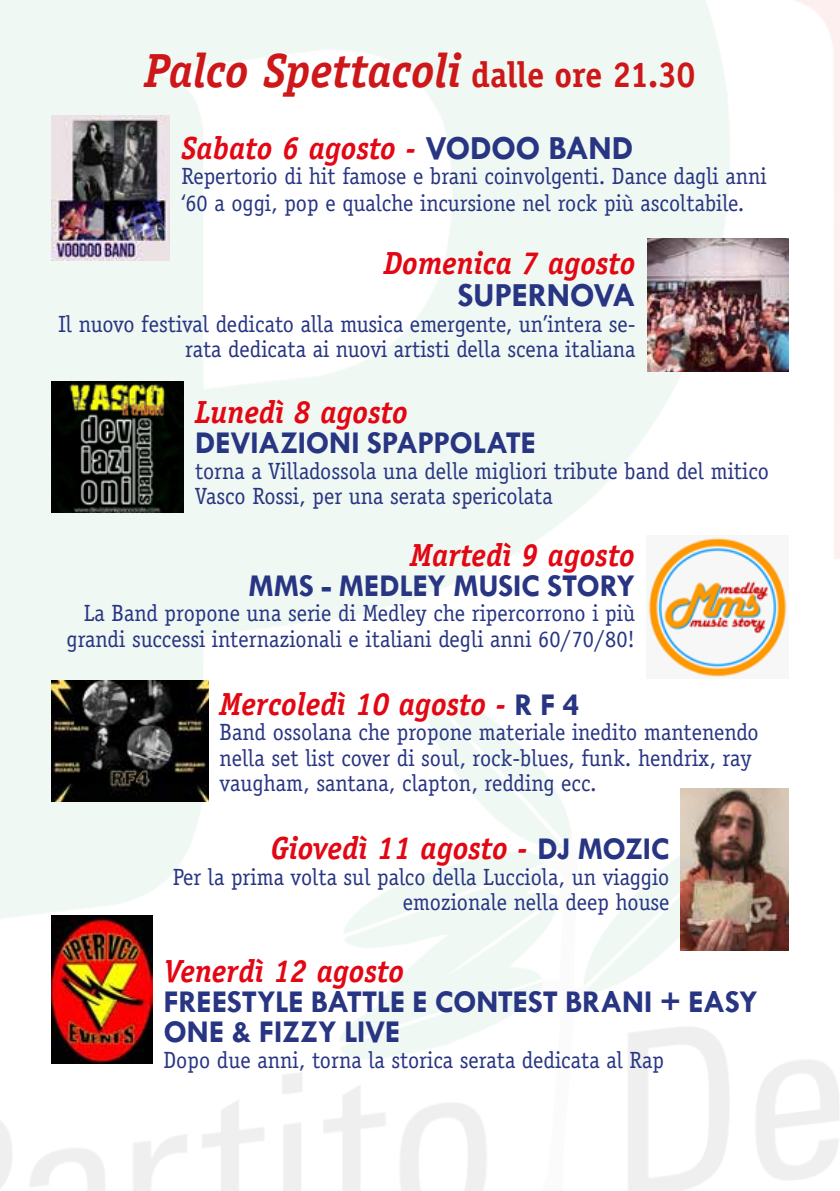
<style>
.page{position:relative;width:840px;height:1191px;background:#fff}
.page>*{position:absolute;margin:0;border:0;box-sizing:border-box;transform-origin:0 0}
.t1{font:italic 700 48px "Officina Serif";letter-spacing:-.005em;color:#cd1719;scale:.95 1}
.t2{font:700 34px "Tw Cen";letter-spacing:-.02em;color:#283583}
.t3{font:italic 700 32px "Officina Serif";color:#e30613;scale:.95 1}
.t4{font:700 32px/30px "Tw Cen";letter-spacing:-.01em;color:#283583}
.t5{font:23.6px/25.4px "Officina Serif";color:#283583;scale:.95 1}
.s1{font-style:normal;font-size:36px}
.s2{font-family:"Tw Cen";font-style:normal;font-size:34px;color:#283583}
.s3{font-family:"Tw Cen";font-style:normal;color:#283583}
</style>
<div class="page">
<img style="left:0;top:0;width:839px;height:1191px">
<img style="left:51px;top:680px;width:157px;height:121px">
<img style="left:51px;top:115px;width:119px;height:145px">
<img style="left:646px;top:239px;width:142px;height:132px">
<img style="left:51px;top:382px;width:133px;height:131px">
<img style="left:646px;top:536px;width:142px;height:142px">
<img style="left:51px;top:916px;width:101px;height:147px">
<img style="left:680px;top:788px;width:108px;height:162px">
<h1 class="t1" style="left:144px;top:42px;width:581px">Palco Spettacoli <span class="s1">dalle ore 21.30</span></h1>
<h3 class="t3" style="left:181px;top:129px;width:477px">Sabato 6 agosto - <span class="s2">VODOO BAND</span></h3>
<p class="t5" style="left:181px;top:163px;width:617px;line-height:27px">Repertorio di hit famose e brani coinvolgenti. Dance dagli anni ‘60 a oggi, pop e qualche incursione nel rock più ascoltabile.</p>
<h3 class="t3" style="left:383px;top:244px;width:266px">Domenica 7 agosto</h3>
<h2 class="t2" style="left:457px;top:275px;width:180px">SUPERNOVA</h2>
<p class="t5" style="left:58px;top:311px;width:608px;text-align:right">Il nuovo festival dedicato alla musica emergente, un’intera se&shy;rata dedicata ai nuovi artisti della scena italiana</p>
<h3 class="t3" style="left:195px;top:393px;width:225px">Lunedì 8 agosto</h3>
<h3 class="t4" style="left:195px;top:427px;width:342px">DEVIAZIONI SPAPPOLATE</h3>
<p class="t5" style="left:195px;top:458px;width:605px">torna a Villadossola una delle migliori tribute band del mitico<br>Vasco Rossi, per una serata spericolata</p>
<h3 class="t3" style="left:410px;top:536px;width:238px">Martedì 9 agosto</h3>
<h3 class="t4" style="left:248px;top:570px;width:388px">MMS - MEDLEY MUSIC STORY</h3>
<p class="t5" style="left:67px;top:600px;width:599px;text-align:right">La Band propone una serie di Medley che ripercorrono i più grandi successi internazionali e italiani degli anni 60/70/80!</p>
<h3 class="t3" style="left:219px;top:685px;width:380px">Mercoledì 10 agosto - <span class="s3">R F 4</span></h3>
<p class="t5" style="left:219px;top:719px;width:568px">Band ossolana che propone materiale inedito mantenendo nella set list cover di soul, rock-blues, funk. hendrix, ray vaugham, santana, clapton, redding ecc.</p>
<h3 class="t3" style="left:270px;top:829px;width:421px">Giovedì 11 agosto - <span class="s3">DJ MOZIC</span></h3>
<p class="t5" style="left:172px;top:864px;width:524px;text-align:right">Per la prima volta sul palco della Lucciola, un viaggio emozionale nella deep house</p>
<h3 class="t3" style="left:163px;top:952px;width:255px">Venerdì 12 agosto</h3>
<h3 class="t4" style="left:163px;top:986px;width:595px">FREESTYLE BATTLE E CONTEST BRANI + EASY<br>ONE &amp; FIZZY LIVE</h3>
<p class="t5" style="left:163px;top:1047px;width:528px">Dopo due anni, torna la storica serata dedicata al Rap</p>
</div>
